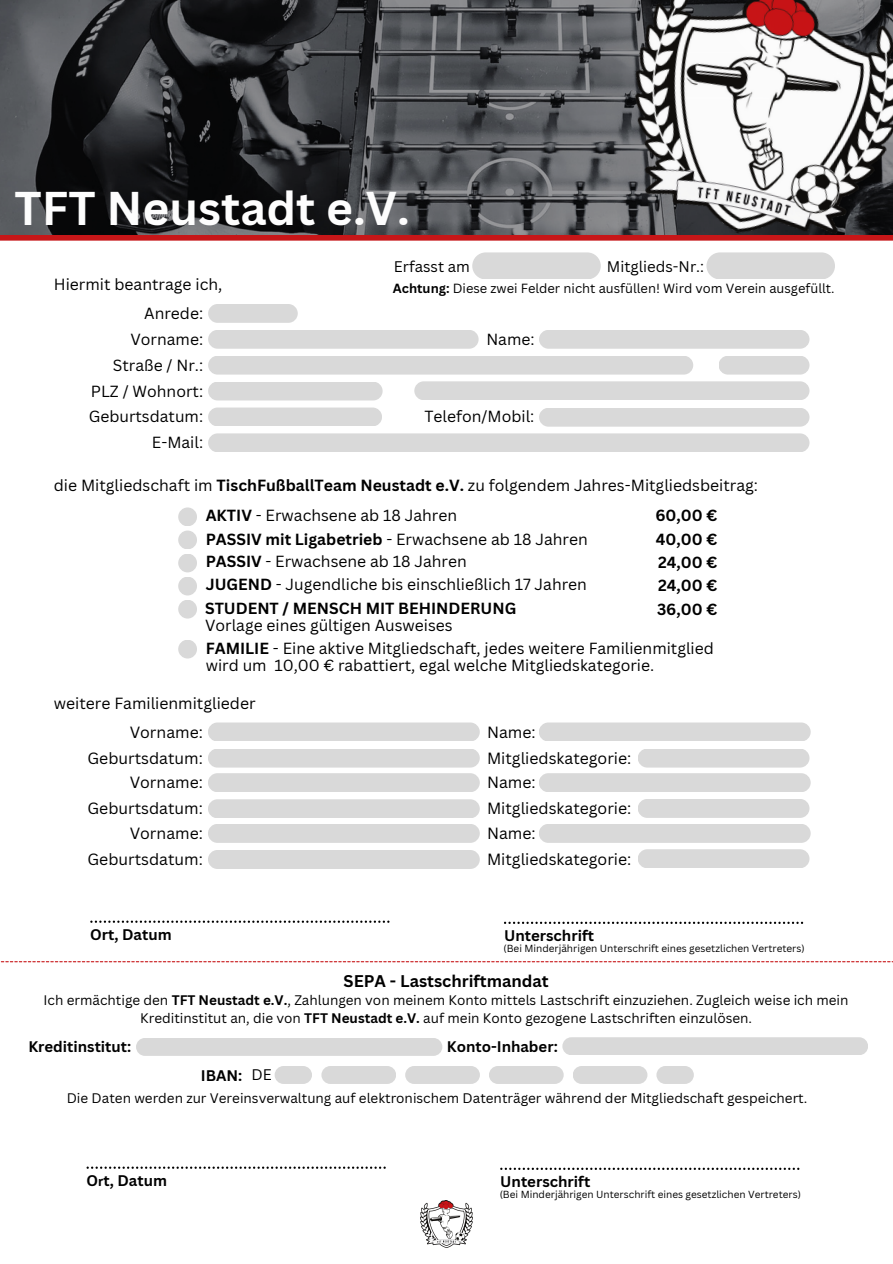
<style>
.page{position:relative;width:893px;height:1264px;background:#fff}
.page>*{position:absolute;margin:0;border:0;box-sizing:border-box;transform-origin:0 0}
.t1{font:700 46.05px "Canva Sans";color:#fdfdfd}
.t2{font:700 16.5px "Canva Sans";color:#000}
.t3{font:15.75px "Canva Sans";color:#000}
.t4{font:700 15.75px "Canva Sans";color:#000}
.t5{font:15.6px/16.8px "Canva Sans";color:#000}
.t6{font:700 15.6px "Canva Sans";color:#000}
.t7{font:700 15px "Canva Sans";color:#000}
.t8{font:15px "Canva Sans";color:#000}
.t9{font:13.5px/18px "Canva Sans";color:#000;text-align:center}
.t10{font:12.9px "Canva Sans";color:#000}
.t11{font:10.05px "Canva Sans";color:#000}
.s1{font-weight:700}
.s2{font-family:"Calibri"}
</style>
<div class="page">
<img style="left:0;top:0;width:606px;height:235px">
<img style="left:606px;top:0;width:286px;height:261px">
<img style="left:420px;top:1200px;width:52px;height:47px">
<svg style="left:90px;top:920px;width:299px;height:2px"></svg>
<svg style="left:504px;top:921px;width:299px;height:3px"></svg>
<div style="left:706px;top:252px;width:128px;height:27px;background:#d9d9d9;border-radius:13px"></div>
<div style="left:472px;top:252px;width:128px;height:27px;background:#d9d9d9;border-radius:13px"></div>
<svg style="left:87px;top:1166px;width:299px;height:2px"></svg>
<svg style="left:500px;top:1167px;width:299px;height:2px"></svg>
<div style="left:136px;top:1037px;width:306px;height:18px;background:#d9d9d9;border-radius:9px"></div>
<div style="left:562px;top:1037px;width:306px;height:18px;background:#d9d9d9;border-radius:9px"></div>
<svg style="left:0;top:961px;width:892px;height:1px"></svg>
<div style="left:208px;top:304px;width:90px;height:19px;background:#d9d9d9;border-radius:9px"></div>
<div style="left:208px;top:330px;width:270px;height:19px;background:#d9d9d9;border-radius:9px"></div>
<div style="left:208px;top:356px;width:485px;height:18px;background:#d9d9d9;border-radius:9px"></div>
<div style="left:718px;top:356px;width:91px;height:18px;background:#d9d9d9;border-radius:9px"></div>
<div style="left:414px;top:381px;width:395px;height:19px;background:#d9d9d9;border-radius:9px"></div>
<div style="left:208px;top:381px;width:174px;height:19px;background:#d9d9d9;border-radius:9px"></div>
<div style="left:208px;top:407px;width:174px;height:19px;background:#d9d9d9;border-radius:9px"></div>
<div style="left:208px;top:433px;width:601px;height:19px;background:#d9d9d9;border-radius:9px"></div>
<div style="left:539px;top:330px;width:270px;height:19px;background:#d9d9d9;border-radius:9px"></div>
<div style="left:539px;top:408px;width:270px;height:18px;background:#d9d9d9;border-radius:9px"></div>
<div style="left:274px;top:1065px;width:38px;height:18px;background:#d9d9d9;border-radius:9px"></div>
<div style="left:321px;top:1065px;width:75px;height:18px;background:#d9d9d9;border-radius:9px"></div>
<div style="left:405px;top:1065px;width:75px;height:18px;background:#d9d9d9;border-radius:9px"></div>
<div style="left:489px;top:1065px;width:74px;height:18px;background:#d9d9d9;border-radius:9px"></div>
<div style="left:572px;top:1065px;width:75px;height:18px;background:#d9d9d9;border-radius:9px"></div>
<div style="left:656px;top:1065px;width:37px;height:18px;background:#d9d9d9;border-radius:9px"></div>
<div style="left:0;top:235px;width:892px;height:6px;background:#c71618"></div>
<div style="left:208px;top:722px;width:272px;height:19px;background:#d9d9d9;border-radius:9px"></div>
<div style="left:208px;top:748px;width:272px;height:19px;background:#d9d9d9;border-radius:9px"></div>
<div style="left:539px;top:722px;width:271px;height:19px;background:#d9d9d9;border-radius:9px"></div>
<div style="left:208px;top:773px;width:272px;height:19px;background:#d9d9d9;border-radius:9px"></div>
<div style="left:208px;top:799px;width:272px;height:19px;background:#d9d9d9;border-radius:9px"></div>
<div style="left:539px;top:773px;width:271px;height:19px;background:#d9d9d9;border-radius:9px"></div>
<div style="left:208px;top:823px;width:272px;height:19px;background:#d9d9d9;border-radius:9px"></div>
<div style="left:208px;top:850px;width:272px;height:19px;background:#d9d9d9;border-radius:9px"></div>
<div style="left:539px;top:823px;width:271px;height:19px;background:#d9d9d9;border-radius:9px"></div>
<div style="left:637px;top:748px;width:172px;height:19px;background:#d9d9d9;border-radius:9px"></div>
<div style="left:637px;top:799px;width:172px;height:19px;background:#d9d9d9;border-radius:9px"></div>
<div style="left:637px;top:849px;width:172px;height:19px;background:#d9d9d9;border-radius:9px"></div>
<div style="left:178px;top:507px;width:19px;height:19px;background:#d9d9d9;border-radius:50%"></div>
<div style="left:178px;top:530px;width:19px;height:19px;background:#d9d9d9;border-radius:50%"></div>
<div style="left:178px;top:553px;width:19px;height:19px;background:#d9d9d9;border-radius:50%"></div>
<div style="left:178px;top:576px;width:19px;height:19px;background:#d9d9d9;border-radius:50%"></div>
<div style="left:178px;top:599px;width:19px;height:19px;background:#d9d9d9;border-radius:50%"></div>
<div style="left:178px;top:639px;width:19px;height:19px;background:#d9d9d9;border-radius:50%"></div>
<p class="t1" style="left:15px;top:175px;width:396px">TFT Neustadt e.V.</p>
<p class="t3" style="left:54px;top:273px;width:170px">Hiermit beantrage ich,</p>
<p class="t8" style="left:394px;top:255px;width:78px">Erfasst am</p>
<p class="t8" style="left:607px;top:255px;width:99px">Mitglieds-Nr.:</p>
<p class="t10" style="left:393px;top:279px;width:443px"><span class="s1">Achtung:</span> Diese zwei Felder nicht ausfüllen! Wird vom Verein ausgefüllt.</p>
<p class="t3" style="left:144px;top:302px;width:60px">Anrede:</p>
<p class="t3" style="left:130px;top:328px;width:74px">Vorname:</p>
<p class="t3" style="left:486px;top:328px;width:50px">Name:</p>
<p class="t3" style="left:113px;top:354px;width:92px">Straße / Nr.:</p>
<p class="t3" style="left:91px;top:380px;width:114px">PLZ / Wohnort:</p>
<p class="t3" style="left:89px;top:405px;width:116px">Geburtsdatum:</p>
<p class="t3" style="left:152px;top:431px;width:53px">E-Mail:</p>
<p class="t5" style="left:424px;top:407px;width:111px">Telefon/Mobil:</p>
<p class="t3" style="left:54px;top:474px;width:705px">die Mitgliedschaft im <span class="s1">TischFußballTeam Neustadt e.V.</span> zu folgendem Jahres-Mitgliedsbeitrag:</p>
<p class="t3" style="left:206px;top:504px;width:253px"><span class="s1">AKTIV</span> - Erwachsene ab 18 Jahren</p>
<p class="t3" style="left:206px;top:528px;width:383px"><span class="s1">PASSIV mit Ligabetrieb</span> - Erwachsene ab 18 Jahren</p>
<p class="t5" style="left:206px;top:552px;width:262px"><span class="s1">PASSIV</span> - Erwachsene ab 18 Jahren</p>
<p class="t5" style="left:206px;top:576px;width:382px"><span class="s1">JUGEND</span> - Jugendliche bis einschließlich 17 Jahren</p>
<p class="t6" style="left:205px;top:597px;width:313px">STUDENT / MENSCH MIT BEHINDERUNG</p>
<p class="t5" style="left:205px;top:616px;width:249px">Vorlage eines gültigen Ausweises</p>
<p class="t4" style="left:655px;top:504px;width:63px">60,00 €</p>
<p class="t4" style="left:655px;top:528px;width:63px">40,00 €</p>
<p class="t4" style="left:658px;top:551px;width:61px">24,00 €</p>
<p class="t4" style="left:658px;top:574px;width:61px">24,00 €</p>
<p class="t4" style="left:657px;top:597px;width:62px">36,00 €</p>
<p class="t5" style="left:206px;top:640px;width:509px"><span class="s1">FAMILIE</span> - Eine aktive Mitgliedschaft, jedes weitere Familienmitglied wird um 10,00 € rabattiert, egal welche Mitgliedskategorie.</p>
<p class="t3" style="left:54px;top:692px;width:203px">weitere Familienmitglieder</p>
<p class="t3" style="left:130px;top:720px;width:75px">Vorname:</p>
<p class="t3" style="left:487px;top:720px;width:50px">Name:</p>
<p class="t3" style="left:87px;top:746px;width:117px">Geburtsdatum:</p>
<p class="t3" style="left:130px;top:771px;width:75px">Vorname:</p>
<p class="t3" style="left:487px;top:771px;width:50px">Name:</p>
<p class="t3" style="left:87px;top:797px;width:117px">Geburtsdatum:</p>
<p class="t3" style="left:130px;top:822px;width:75px">Vorname:</p>
<p class="t3" style="left:487px;top:822px;width:50px">Name:</p>
<p class="t3" style="left:87px;top:848px;width:117px">Geburtsdatum:</p>
<p class="t3" style="left:487px;top:746px;width:146px">Mitgliedskategorie:</p>
<p class="t3" style="left:487px;top:797px;width:146px">Mitgliedskategorie:</p>
<p class="t3" style="left:487px;top:848px;width:146px">Mitgliedskategorie:</p>
<p class="t7" style="left:90px;top:924px;width:83px">Ort, Datum</p>
<p class="t7" style="left:504px;top:925px;width:92px">Unterschrift</p>
<p class="t11" style="left:503px;top:941px;width:303px">(Bei Minderjährigen Unterschrift eines gesetzlichen Vertreters)</p>
<p class="t2" style="left:343px;top:968px;width:207px">SEPA - Lastschriftmandat</p>
<p class="t9" style="left:44px;top:990px;width:806px">Ich ermächtige den <span class="s1">TFT Neustadt e.V.</span>, Zahlungen von meinem Konto mittels Lastschrift einzuziehen. Zugleich weise ich mein<br>Kreditinstitut an, die von <span class="s1">TFT Neustadt e.V.</span> auf mein Konto gezogene Lastschriften einzulösen.</p>
<p class="t7" style="left:28px;top:1036px;width:104px">Kreditinstitut:</p>
<p class="t7" style="left:447px;top:1036px;width:112px">Konto-Inhaber:</p>
<p class="t7" style="left:201px;top:1064px;width:43px">IBAN:</p>
<p class="t8" style="left:251px;top:1064px;width:22px">DE</p>
<p class="t9" style="left:67px;top:1089px;width:742px">Die Daten werden zur Vereinsverwaltung auf elektronischem Datenträger während der Mitgliedschaft gespeichert.</p>
<p class="t7" style="left:87px;top:1169px;width:82px">O<span class="s2">r</span>t, Datum</p>
<p class="t7" style="left:500px;top:1171px;width:92px">Unterschrift</p>
<p class="t11" style="left:499px;top:1187px;width:303px">(Bei Minderjährigen Unterschrift eines gesetzlichen Vertreters)</p>
</div>
